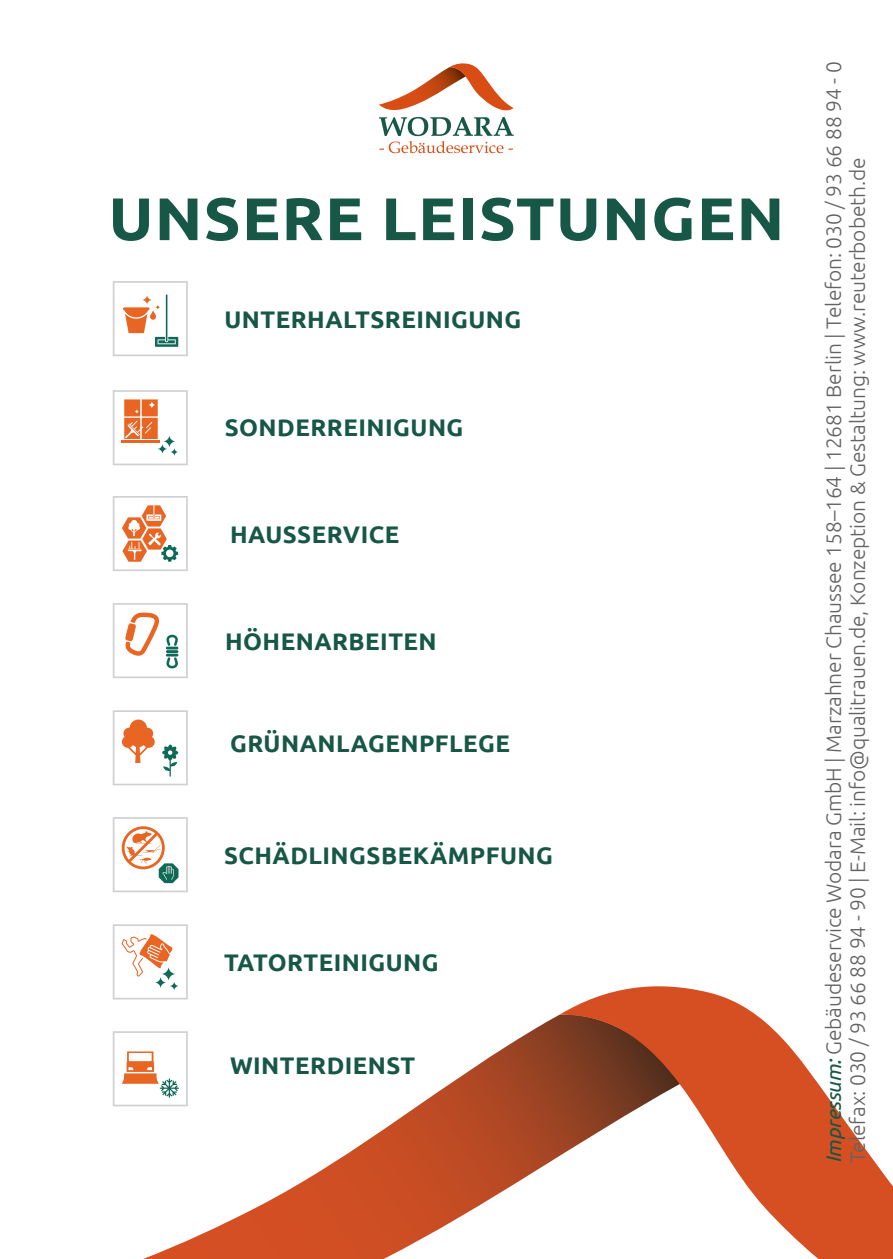
<style>
.page{position:relative;width:893px;height:1259px;background:#fff}
.page>*{position:absolute;margin:0;border:0;box-sizing:border-box;transform-origin:0 0}
.t1{font:700 60px "Ubuntu";letter-spacing:.02em;color:#175746;scale:1.06 1}
.t2{font:700 24px "Ubuntu";letter-spacing:.02em;color:#175746}
.t3{font:300 21px/24px "Ubuntu";letter-spacing:-.005em;color:#646363}
.s1{font-weight:400;font-style:italic;color:#175746}
</style>
<div class="page">
<svg style="left:143px;top:1015px;width:416px;height:244px"></svg>
<svg style="left:559px;top:986px;width:334px;height:273px"></svg>
<svg style="left:379px;top:63px;width:135px;height:90px"></svg>
<svg style="left:113px;top:281px;width:75px;height:75px"></svg>
<svg style="left:113px;top:390px;width:75px;height:75px"></svg>
<svg style="left:113px;top:496px;width:75px;height:75px"></svg>
<svg style="left:113px;top:603px;width:75px;height:75px"></svg>
<svg style="left:113px;top:710px;width:75px;height:75px"></svg>
<svg style="left:113px;top:817px;width:75px;height:75px"></svg>
<svg style="left:113px;top:924px;width:75px;height:75px"></svg>
<svg style="left:113px;top:1031px;width:75px;height:75px"></svg>
<h1 class="t1" style="left:109px;top:182px;width:639px">UNSERE LEISTUNGEN</h1>
<p class="t2" style="left:224px;top:305px;width:298px">UNTERHALTSREINIGUNG</p>
<p class="t2" style="left:225px;top:413px;width:240px">SONDERREINIGUNG</p>
<p class="t2" style="left:230px;top:520px;width:171px">HAUSSERVICE</p>
<p class="t2" style="left:225px;top:627px;width:213px">HÖHENARBEITEN</p>
<p class="t2" style="left:230px;top:729px;width:282px">GRÜNANLAGENPFLEGE</p>
<p class="t2" style="left:224px;top:841px;width:331px">SCHÄDLINGSBEKÄMPFUNG</p>
<p class="t2" style="left:224px;top:948px;width:216px">TATORTEINIGUNG</p>
<p class="t2" style="left:230px;top:1050px;width:187px">WINTERDIENST</p>
<p class="t3" style="left:821px;top:1163px;width:1103px;rotate:-90deg"><span class="s1">Impressum:</span> Gebäudeservice Wodara GmbH | Marzahner Chaussee 158–164 | 12681 Berlin | Telefon: 030 / 93 66 88 94 - 0<br>Telefax: 030 / 93 66 88 94 - 90 | E-Mail: info@qualitrauen.de, Konzeption &amp; Gestaltung: www.reuterbobeth.de</p>
</div>
